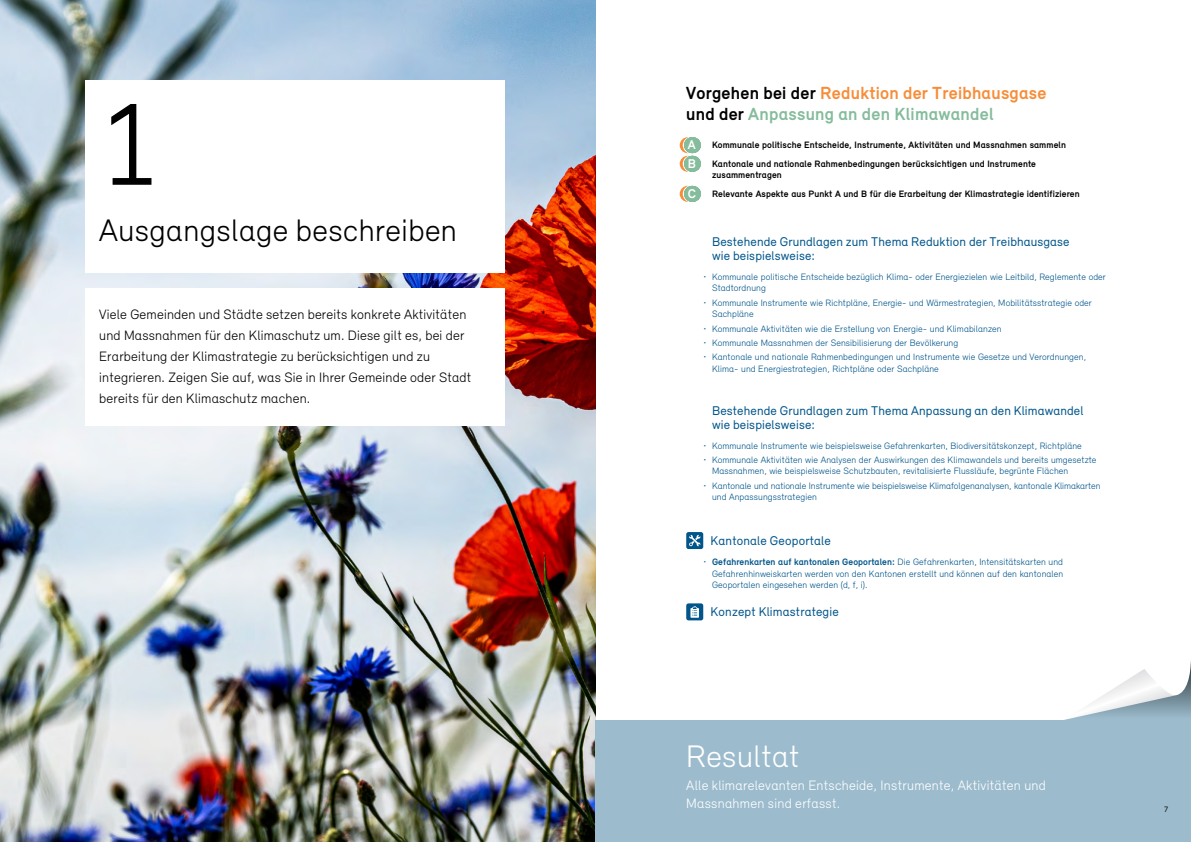
<style>
.page{position:relative;width:1191px;height:842px;background:#fff}
.page>*{position:absolute;margin:0;border:0;box-sizing:border-box;transform-origin:0 0}
.t1{font:300 120px "Relevant";color:#000}
.t2{font:300 32px "Relevant";letter-spacing:.015em;color:#000}
.t3{font:300 32px "Relevant";letter-spacing:.015em;color:#fff}
.t4{font:700 18px/21px "Relevant";letter-spacing:.015em;color:#f78d39}
.t5{font:300 14px/21px "Relevant";letter-spacing:.015em;color:#000}
.t6{font:300 14px/18px "Relevant";letter-spacing:.02em;color:#fff}
.t7{font:13px/14px "Relevant";letter-spacing:.01em;color:#00558b}
.t8{font:300 9.5px/11.5px "Relevant";letter-spacing:.01em;color:#00558b}
.t9{font:700 9.5px/18.6px "Relevant";letter-spacing:.01em;color:#000}
.t10{font:8px "Relevant";color:#000}
.s1{color:#000}
.s2{color:#85bc9c}
.s3{font-size:13px;color:#fff}
.s4{font-weight:700}
</style>
<div class="page">
<img style="left:0;top:0;width:595px;height:842px">
<div style="left:595px;top:720px;width:596px;height:122px;background:#9cbccd"></div>
<div style="left:686px;top:532px;width:17px;height:17px;background:#00558b;border-radius:2px"></div>
<svg style="left:689px;top:535px;width:11px;height:12px"></svg>
<div style="left:686px;top:603px;width:17px;height:17px;background:#00558b;border-radius:2px"></div>
<svg style="left:690px;top:606px;width:9px;height:12px"></svg>
<div style="left:85px;top:81px;width:420px;height:192px;background:#fff"></div>
<div style="left:85px;top:288px;width:420px;height:137px;background:#fff"></div>
<svg style="left:1064px;top:661px;width:127px;height:59px"></svg>
<svg style="left:679px;top:137px;width:14px;height:35px"></svg>
<svg style="left:679px;top:186px;width:14px;height:16px"></svg>
<h1 class="t1" style="left:99px;top:72px;width:65px">1</h1>
<h2 class="t2" style="left:99px;top:211px;width:359px">Ausgangslage beschreiben</h2>
<p class="t5" style="left:99px;top:303px;width:373px">Viele Gemeinden und Städte setzen bereits konkrete Aktivitäten und Massnahmen für den Klimaschutz um. Diese gilt es, bei der Erarbeitung der Klimastrategie zu berücksichtigen und zu integrieren. Zeigen Sie auf, was Sie in Ihrer Gemeinde oder Stadt bereits für den Klimaschutz machen.</p>
<h3 class="t4" style="left:686px;top:82px;width:362px"><span class="s1">Vorgehen bei der</span> Reduktion der Treibhausgase <span class="s1">und der</span> <span class="s2">Anpassung an den Klimawandel</span></h3>
<p class="t9" style="left:688px;top:135px;width:379px"><span class="s3">A</span> Kommunale politische Entscheide, Instrumente, Aktivitäten und Massnahmen sammeln<br><span class="s3">B</span> Kantonale und nationale Rahmenbedingungen berücksichtigen und Instrumente</p>
<p class="t9" style="left:688px;top:165px;width:393px;text-indent:24px">zusammentragen<br><span class="s3">C</span> Relevante Aspekte aus Punkt A und B für die Erarbeitung der Klimastrategie identifizieren</p>
<h3 class="t7" style="left:712px;top:234px;width:359px">Bestehende Grundlagen zum Thema Reduktion der Treibhausgase wie beispielsweise:</h3>
<p class="t8" style="left:712px;top:271px;width:395px;text-indent:-9px">• Kommunale politische Entscheide bezüglich Klima- oder Energiezielen wie Leitbild, Reglemente oder<br>Stadtordnung</p>
<p class="t8" style="left:712px;top:297px;width:381px;text-indent:-9px">• Kommunale Instrumente wie Richtpläne, Energie- und Wärmestrategien, Mobilitätsstrategie oder<br>Sachpläne</p>
<p class="t8" style="left:703px;top:322px;width:300px">• Kommunale Aktivitäten wie die Erstellung von Energie- und Klimabilanzen</p>
<p class="t8" style="left:703px;top:337px;width:256px">• Kommunale Massnahmen der Sensibilisierung der Bevölkerung</p>
<p class="t8" style="left:712px;top:351px;width:375px;text-indent:-9px">• Kantonale und nationale Rahmenbedingungen und Instrumente wie Gesetze und Verordnungen,<br>Klima- und Energiestrategien, Richtpläne oder Sachpläne</p>
<h3 class="t7" style="left:712px;top:403px;width:373px">Bestehende Grundlagen zum Thema Anpassung an den Klimawandel wie beispielsweise:</h3>
<p class="t8" style="left:703px;top:439px;width:380px">• Kommunale Instrumente wie beispielsweise Gefahrenkarten, Biodiversitätskonzept, Richtpläne</p>
<p class="t8" style="left:712px;top:454px;width:386px;text-indent:-9px">• Kommunale Aktivitäten wie Analysen der Auswirkungen des Klimawandels und bereits umgesetzte<br>Massnahmen, wie beispielsweise Schutzbauten, revitalisierte Flussläufe, begrünte Flächen</p>
<p class="t8" style="left:712px;top:480px;width:390px;text-indent:-9px">• Kantonale und nationale Instrumente wie beispielsweise Klimafolgenanalysen, kantonale Klimakarten und Anpassungsstrategien</p>
<h3 class="t7" style="left:710px;top:533px;width:122px">Kantonale Geoportale</h3>
<p class="t8" style="left:712px;top:556px;width:353px;text-align:justify;text-indent:-9px">• <span class="s4">Gefahrenkarten auf kantonalen Geoportalen:</span> Die Gefahrenkarten, Intensitätskarten und Gefahrenhinweiskarten werden von den Kantonen erstellt und können auf den kantonalen Geoportalen eingesehen werden (d, f, i).</p>
<h3 class="t7" style="left:710px;top:605px;width:130px">Konzept Klimastrategie</h3>
<h2 class="t3" style="left:686px;top:737px;width:115px">Resultat</h2>
<h3 class="t6" style="left:686px;top:776px;width:361px">Alle klimarelevanten Entscheide, Instrumente, Aktivitäten und<br>Massnahmen sind erfasst.</h3>
<p class="t10" style="left:1164px;top:804px;width:6px">7</p>
</div>
